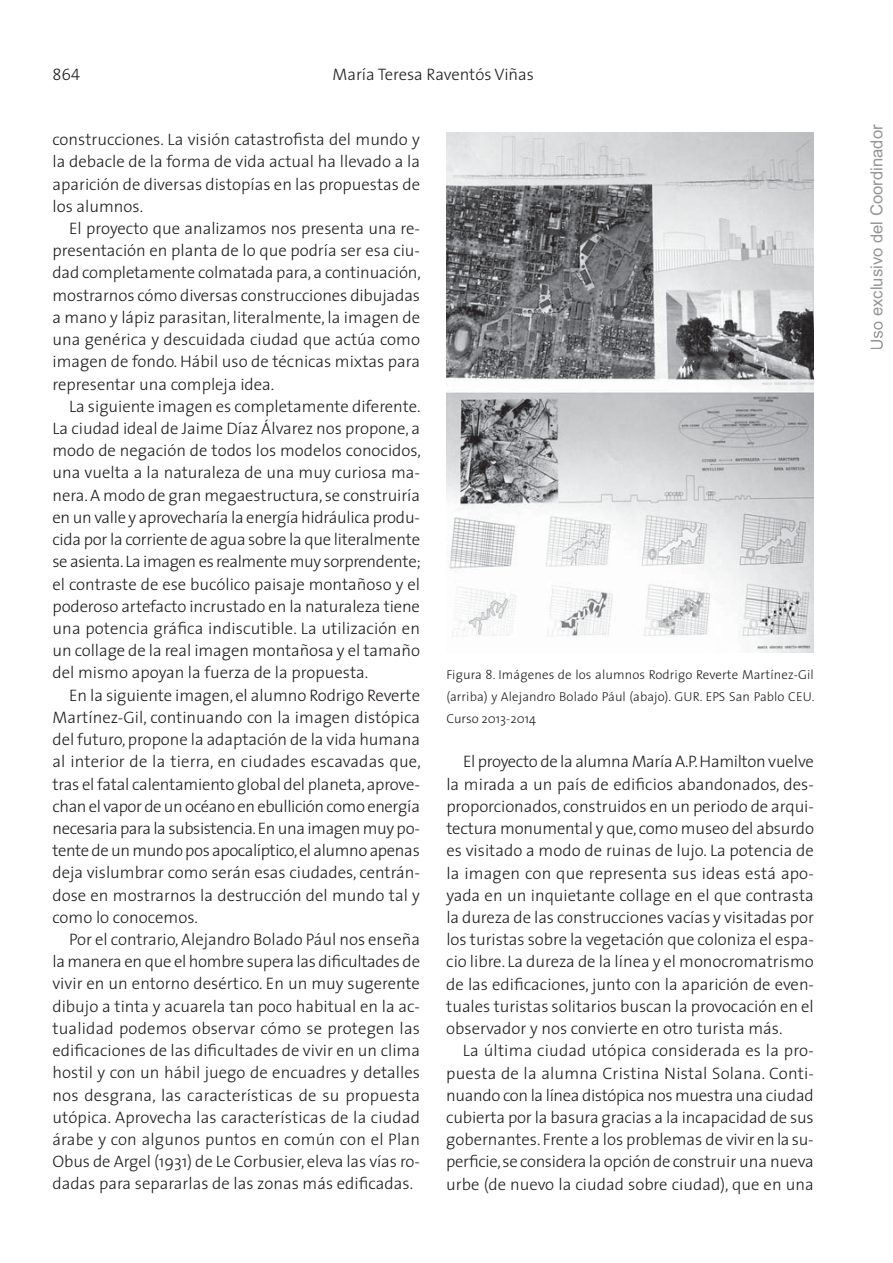
<style>
.page{position:relative;width:893px;height:1263px;background:#fff}
.page>*{position:absolute;margin:0;border:0;box-sizing:border-box;transform-origin:0 0}
.t1{font:300 16.65px/22.2px "The Sans";color:#231f20;text-align:justify}
.t2{font:16.65px "Arial";color:#939598}
.t3{font:16.65px "The Sans Light Caps";color:#231f20}
.t4{font:300 12.9px/22.2px "The Sans";letter-spacing:.005em;color:#231f20;text-align:justify}
</style>
<div class="page">
<img style="left:446px;top:133px;width:368px;height:519px">
<svg style="left:871px;top:322px;width:12px;height:27px"></svg>
<p class="t3" style="left:52px;top:61px;width:29px">864</p>
<p class="t1" style="left:332px;top:65px;width:203px">María Teresa Raventós Viñas</p>
<p class="t1" style="left:52px;top:130px;width:369px">construcciones. La visión catastrofista del mundo y la debacle de la forma de vida actual ha llevado a la aparición de diversas distopías en las propuestas de los alumnos.</p>
<p class="t1" style="left:52px;top:219px;width:370px;text-indent:17px">El proyecto que analizamos nos presenta una re&shy;presentación en planta de lo que podría ser esa ciu&shy;dad completamente colmatada para, a continuación, mostrarnos cómo diversas construcciones dibujadas a mano y lápiz parasitan, literalmente, la imagen de una genérica y descuidada ciudad que actúa como imagen de fondo. Hábil uso de técnicas mixtas para representar una compleja idea.</p>
<p class="t1" style="left:52px;top:397px;width:370px;text-indent:17px">La siguiente imagen es completamente diferente.<br>La ciudad ideal de Jaime Díaz Álvarez nos propone, a modo de negación de todos los modelos conocidos, una vuelta a la naturaleza de una muy curiosa ma&shy;nera. A modo de gran megaestructura, se construiría en un valle y aprovecharía la energía hidráulica produ&shy;cida por la corriente de agua sobre la que literalmente se asienta. La imagen es realmente muy sorprendente; el contraste de ese bucólico paisaje montañoso y el poderoso artefacto incrustado en la naturaleza tiene una potencia gráfica indiscutible. La utilización en un collage de la real imagen montañosa y el tamaño del mismo apoyan la fuerza de la propuesta.</p>
<p class="t1" style="left:52px;top:686px;width:370px;text-indent:17px">En la siguiente imagen, el alumno Rodrigo Reverte Martínez-Gil, continuando con la imagen distópica del futuro, propone la adaptación de la vida humana al interior de la tierra, en ciudades escavadas que, tras el fatal calentamiento global del planeta, aprove&shy;chan el vapor de un océano en ebullición como energía necesaria para la subsistencia. En una imagen muy po&shy;tente de un mundo pos apocalíptico, el alumno apenas deja vislumbrar como serán esas ciudades, centrán&shy;dose en mostrarnos la destrucción del mundo tal y como lo conocemos.</p>
<p class="t1" style="left:52px;top:930px;width:369px;text-indent:17px">Por el contrario, Alejandro Bolado Pául nos enseña la manera en que el hombre supera las dificultades de vivir en un entorno desértico. En un muy sugerente dibujo a tinta y acuarela tan poco habitual en la ac&shy;tualidad podemos observar cómo se protegen las edificaciones de las dificultades de vivir en un clima hostil y con un hábil juego de encuadres y detalles nos desgrana, las características de su propuesta utópica. Aprovecha las características de la ciudad árabe y con algunos puntos en común con el Plan Obus de Argel (1931) de Le Corbusier, eleva las vías ro&shy;dadas para separarlas de las zonas más edificadas.</p>
<p class="t4" style="left:446px;top:664px;width:370px">Figura 8. Imágenes de los alumnos Rodrigo Reverte Martínez-Gil (arriba) y Alejandro Bolado Pául (abajo). GUR. EPS San Pablo CEU.<br>Curso 2013-2014</p>
<p class="t1" style="left:446px;top:752px;width:369px;text-indent:17px">El proyecto de la alumna María A.P. Hamilton vuelve la mirada a un país de edificios abandonados, des&shy;proporcionados, construidos en un periodo de arqui&shy;tectura monumental y que, como museo del absurdo es visitado a modo de ruinas de lujo. La potencia de la imagen con que representa sus ideas está apo&shy;yada en un inquietante collage en el que contrasta la dureza de las construcciones vacías y visitadas por los turistas sobre la vegetación que coloniza el espa&shy;cio libre. La dureza de la línea y el monocromatrismo de las edificaciones, junto con la aparición de even&shy;tuales turistas solitarios buscan la provocación en el observador y nos convierte en otro turista más.</p>
<p class="t1" style="left:446px;top:1041px;width:369px;text-indent:17px">La última ciudad utópica considerada es la pro&shy;puesta de la alumna Cristina Nistal Solana. Conti&shy;nuando con la línea distópica nos muestra una ciudad cubierta por la basura gracias a la incapacidad de sus gobernantes. Frente a los problemas de vivir en la su&shy;perficie, se considera la opción de construir una nueva urbe (de nuevo la ciudad sobre ciudad), que en una</p>
<p class="t2" style="left:867px;top:316px;width:193px;rotate:-90deg">exclusivo del Coordinador</p>
</div>
